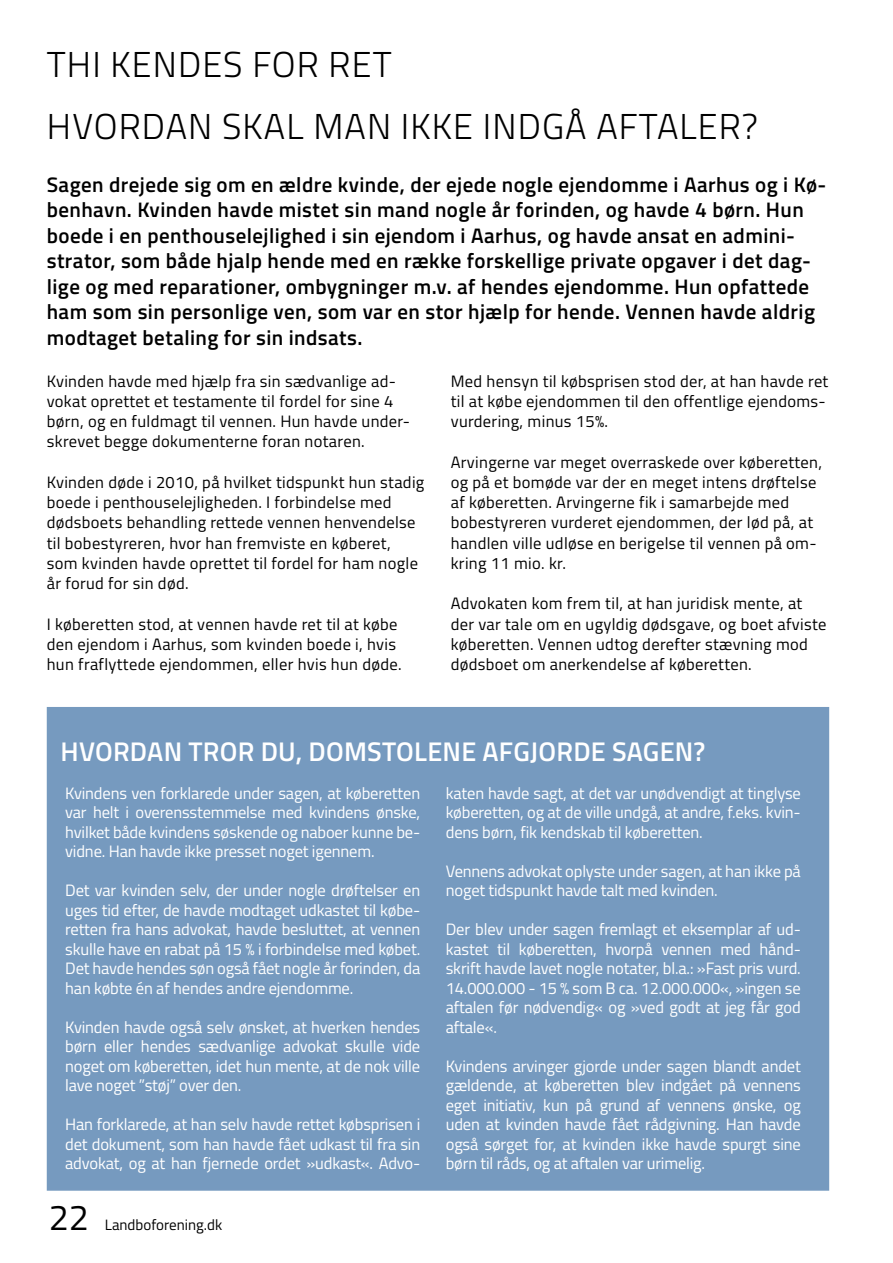
<style>
.page{position:relative;width:893px;height:1263px;background:#fff}
.page>*{position:absolute;margin:0;border:0;box-sizing:border-box;transform-origin:0 0}
.t1{font:300 36px "Titillium Web";letter-spacing:.03em;color:#000}
.t2{font:36px "Titillium";color:#000}
.t3{font:600 27px "Titillium";letter-spacing:.01em;color:#fff}
.t4{font:600 21px/25.5px "Titillium Web";letter-spacing:.02em;color:#000}
.t5{font:16.5px/19.5px "Titillium";letter-spacing:-.01em;color:#fff;text-align:justify}
.t6{font:16.5px/20.2px "Titillium";letter-spacing:.02em;color:#000}
.t7{font:15px "Titillium";color:#000}
</style>
<div class="page">
<div style="left:47px;top:707px;width:782px;height:484px;background:#769abf;border:2px solid #769abf"></div>
<h1 class="t1" style="left:47px;top:38px;width:346px">THI KENDES FOR RET</h1>
<h1 class="t1" style="left:47px;top:101px;width:713px">HVORDAN SKAL MAN IKKE INDGÅ AFTALER?</h1>
<p class="t4" style="left:47px;top:171px;width:781px">Sagen drejede sig om en ældre kvinde, der ejede nogle ejendomme i Aarhus og i Kø&shy;benhavn. Kvinden havde mistet sin mand nogle år forinden, og havde 4 børn. Hun boede i en penthouselejlighed i sin ejendom i Aarhus, og havde ansat en admini&shy;strator, som både hjalp hende med en række forskellige private opgaver i det dag&shy;lige og med reparationer, ombygninger m.v. af hendes ejendomme. Hun opfattede ham som sin personlige ven, som var en stor hjælp for hende. Vennen havde aldrig modtaget betaling for sin indsats.</p>
<p class="t6" style="left:47px;top:370px;width:365px">Kvinden havde med hjælp fra sin sædvanlige ad&shy;vokat oprettet et testamente til fordel for sine 4 børn, og en fuldmagt til vennen. Hun havde under&shy;skrevet begge dokumenterne foran notaren.</p>
<p class="t6" style="left:47px;top:471px;width:379px">Kvinden døde i 2010, på hvilket tidspunkt hun stadig boede i penthouselejligheden. I forbindelse med dødsboets behandling rettede vennen henvendelse til bobestyreren, hvor han fremviste en køberet, som kvinden havde oprettet til fordel for ham nogle år forud for sin død.</p>
<p class="t6" style="left:47px;top:613px;width:357px">I køberetten stod, at vennen havde ret til at købe den ejendom i Aarhus, som kvinden boede i, hvis hun fraflyttede ejendommen, eller hvis hun døde.</p>
<p class="t6" style="left:451px;top:370px;width:379px">Med hensyn til købsprisen stod der, at han havde ret til at købe ejendommen til den offentlige ejendoms&shy;vurdering, minus 15%.</p>
<p class="t6" style="left:451px;top:451px;width:373px">Arvingerne var meget overraskede over køberetten, og på et bomøde var der en meget intens drøftelse af køberetten. Arvingerne fik i samarbejde med bobestyreren vurderet ejendommen, der lød på, at handlen ville udløse en berigelse til vennen på om&shy;kring 11 mio. kr.</p>
<p class="t6" style="left:451px;top:593px;width:377px">Advokaten kom frem til, at han juridisk mente, at der var tale om en ugyldig dødsgave, og boet afviste køberetten. Vennen udtog derefter stævning mod dødsboet om anerkendelse af køberetten.</p>
<h2 class="t3" style="left:61px;top:731px;width:646px">HVORDAN TROR DU, DOMSTOLENE AFGJORDE SAGEN?</h2>
<p class="t5" style="left:65px;top:782px;width:357px">Kvindens ven forklarede under sagen, at køberetten var helt i overensstemmelse med kvindens ønske, hvilket både kvindens søskende og naboer kunne be&shy;vidne. Han havde ikke presset noget igennem.</p>
<p class="t5" style="left:65px;top:880px;width:357px">Det var kvinden selv, der under nogle drøftelser en uges tid efter, de havde modtaget udkastet til købe&shy;retten fra hans advokat, havde besluttet, at vennen skulle have en rabat på 15 % i forbindelse med købet.<br>Det havde hendes søn også fået nogle år forinden, da han købte én af hendes andre ejendomme.</p>
<p class="t5" style="left:65px;top:1016px;width:357px">Kvinden havde også selv ønsket, at hverken hendes børn eller hendes sædvanlige advokat skulle vide noget om køberetten, idet hun mente, at de nok ville lave noget ”støj” over den.</p>
<p class="t5" style="left:65px;top:1114px;width:357px">Han forklarede, at han selv havde rettet købsprisen i det dokument, som han havde fået udkast til fra sin advokat, og at han fjernede ordet »udkast«. Advo-</p>
<h1 class="t2" style="left:49px;top:1191px;width:42px">22</h1>
<p class="t7" style="left:105px;top:1213px;width:119px">Landboforening.dk</p>
<p class="t5" style="left:446px;top:782px;width:357px">katen havde sagt, at det var unødvendigt at tinglyse køberetten, og at de ville undgå, at andre, f.eks. kvin&shy;dens børn, fik kendskab til køberetten.</p>
<p class="t5" style="left:446px;top:860px;width:357px">Vennens advokat oplyste under sagen, at han ikke på noget tidspunkt havde talt med kvinden.</p>
<p class="t5" style="left:446px;top:919px;width:357px">Der blev under sagen fremlagt et eksemplar af ud&shy;kastet til køberetten, hvorpå vennen med hånd&shy;skrift havde lavet nogle notater, bl.a.: »Fast pris vurd.<br>14.000.000 - 15 % som B ca. 12.000.000«, »ingen se aftalen før nødvendig« og »ved godt at jeg får god aftale«.</p>
<p class="t5" style="left:446px;top:1055px;width:357px">Kvindens arvinger gjorde under sagen blandt andet gældende, at køberetten blev indgået på vennens eget initiativ, kun på grund af vennens ønske, og uden at kvinden havde fået rådgivning. Han havde også sørget for, at kvinden ikke havde spurgt sine børn til råds, og at aftalen var urimelig.</p>
</div>
